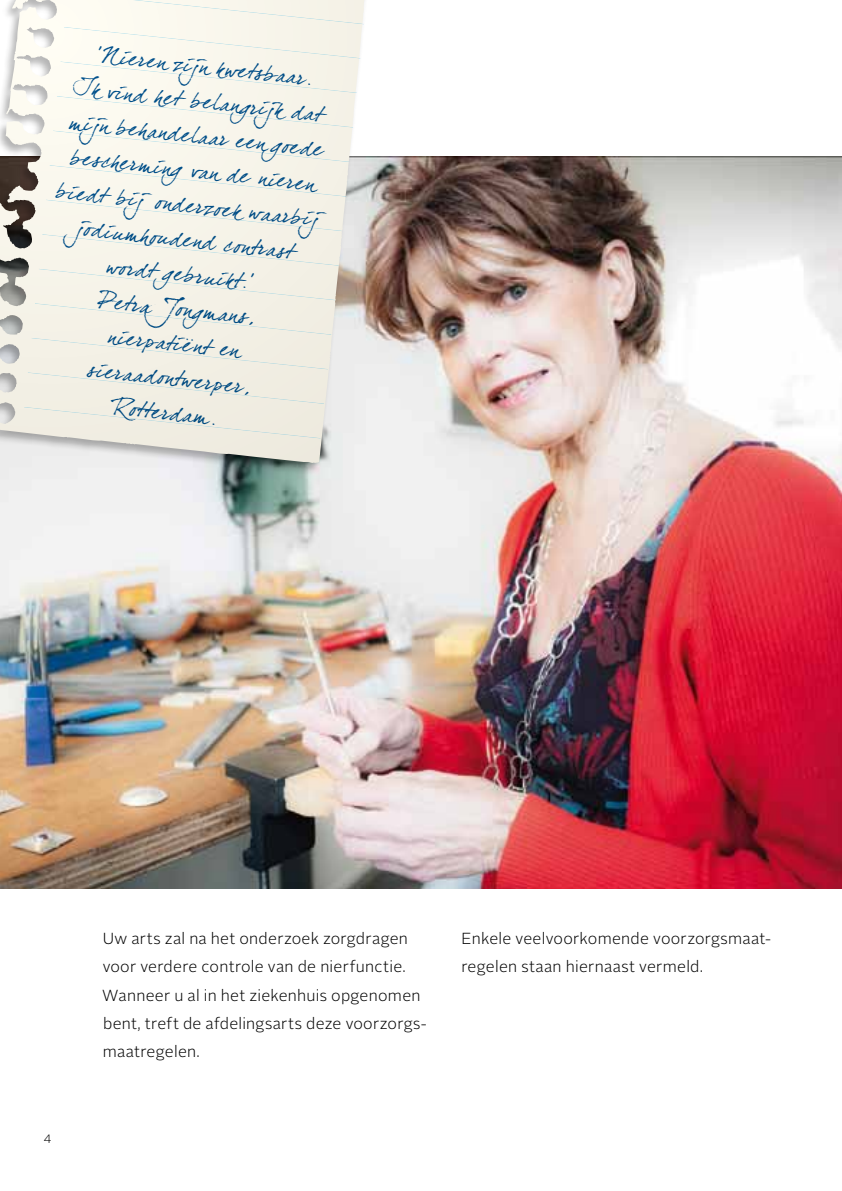
<style>
.page{position:relative;width:842px;height:1191px;background:#fff}
.page>*{position:absolute;margin:0;border:0;box-sizing:border-box;transform-origin:0 0}
.t1{font:22px/34.8px "Dear Joefour";color:#005193;text-align:center}
.t2{font:300 16px/28px "Alright Sans";letter-spacing:.015em;color:#000}
.t3{font:300 12px "Alright Sans";color:#000}
</style>
<div class="page">
<img style="left:0;top:157px;width:842px;height:731px">
<img style="left:0;top:0;width:375px;height:480px">
<svg style="left:6px;top:0;width:358px;height:438px;background:#f0ede4"></svg>
<p class="t1" style="left:73px;top:34px;width:266px;rotate:6deg">‘N ieren zijn kwetsbaar.<br>Ik vind het belan grijk dat mijn behandelaar een goede beschermin g van de nieren biedt bij onderzoek waarbij jodiumhoudend contrast wordt gebruikt.’<br>Petra Jon gmans,<br>nierpatiënt en sieraadontwerper,<br>Rotterdam.</p>
<p class="t3" style="left:44px;top:1128px;width:9px">4</p>
<p class="t2" style="left:102px;top:925px;width:326px">Uw arts zal na het onderzoek zorgdragen voor verdere controle van de nierfunctie.<br>Wanneer u al in het ziekenhuis opgenomen bent, treft de afdelingsarts deze voorzorgs&shy;maatregelen.</p>
<p class="t2" style="left:461px;top:925px;width:310px">Enkele veelvoorkomende voorzorgsmaat&shy;regelen staan hiernaast vermeld.</p>
</div>
